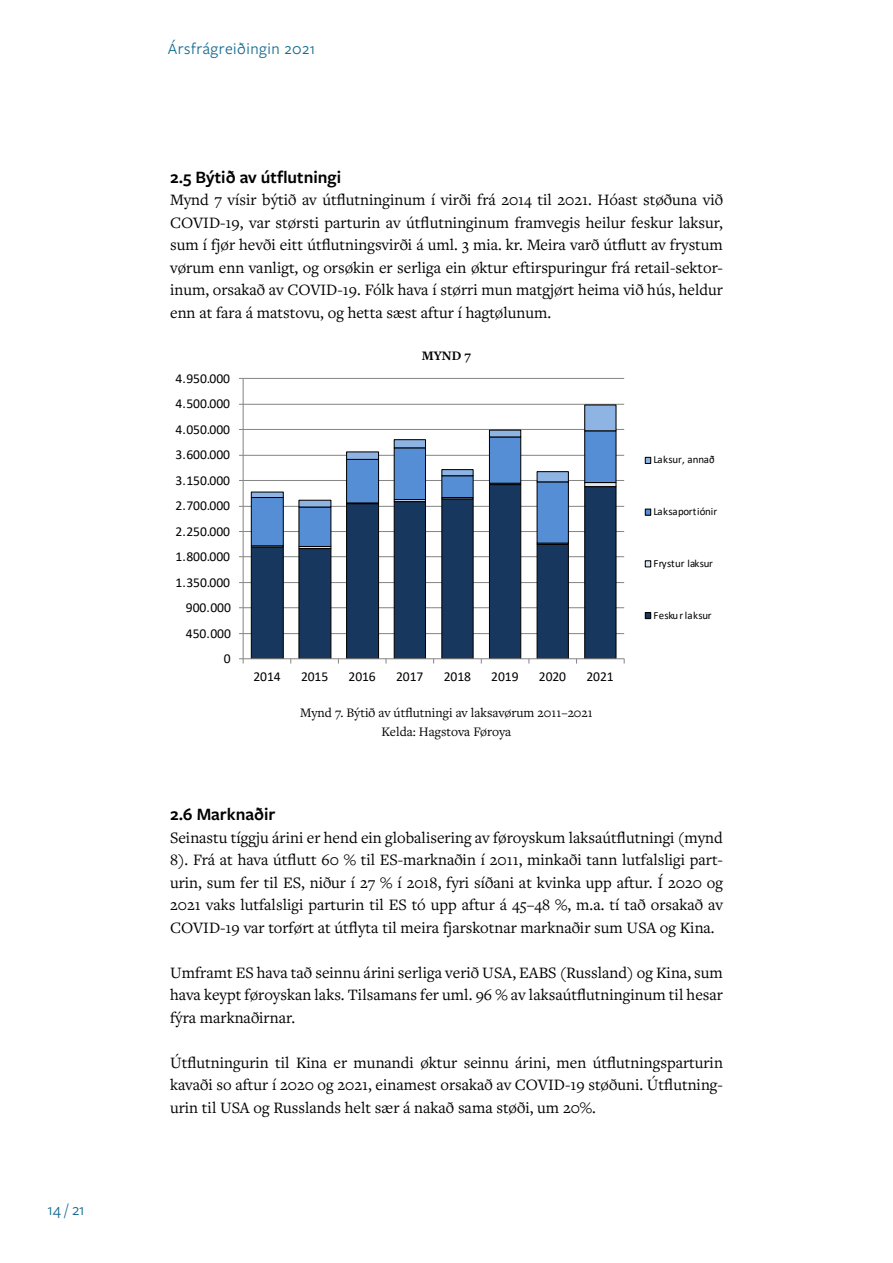
<style>
.page{position:relative;width:893px;height:1263px;background:#fff}
.page>*{position:absolute;margin:0;border:0;box-sizing:border-box;transform-origin:0 0}
.t1{font:600 18px "Freight Sans Pro";color:#000}
.t2{font:16.5px/22.5px "Freight Text Pro";color:#000;text-align:justify}
.t3{font:16.5px "Freight Sans Pro";letter-spacing:.03em;color:#136990}
.t4{font:13.65px "Calibri";letter-spacing:-.005em;color:#000}
.t5{font:13.5px/19.5px "Freight Text Pro";color:#000;text-align:center}
.t6{font:700 13.5px "Freight Text Pro";color:#000}
.t7{font:10.95px "Calibri";color:#000}
.t8{font:10.95px "Calibri";letter-spacing:.02em;color:#000}
</style>
<div class="page">
<svg style="left:239px;top:377px;width:413px;height:287px"></svg>
<p class="t3" style="left:47px;top:1198px;width:39px">14 / 21</p>
<p class="t3" style="left:168px;top:38px;width:149px">Ársfrágreiðingin 2021</p>
<p class="t1" style="left:170px;top:165px;width:172px">2.5 Býtið av útflutningi</p>
<p class="t2" style="left:170px;top:188px;width:554px">Mynd 7 vísir býtið av útflutninginum í virði frá 2014 til 2021. Hóast støðuna við COVID-19, var størsti parturin av útflutninginum framvegis heilur feskur laksur, sum í fjør hevði eitt útflutningsvirði á uml. 3 mia. kr. Meira varð útflutt av frystum vørum enn vanligt, og orsøkin er serliga ein øktur eftirspuringur frá retail-sektor&shy;inum, orsakað av COVID-19. Fólk hava í størri mun matgjørt heima við hús, heldur enn at fara á matstovu, og hetta sæst aftur í hagtølunum.</p>
<p class="t6" style="left:422px;top:346px;width:51px">MYND 7</p>
<p class="t4" style="left:176px;top:369px;width:56px">4.950.000</p>
<p class="t4" style="left:176px;top:394px;width:56px">4.500.000</p>
<p class="t4" style="left:176px;top:419px;width:56px">4.050.000</p>
<p class="t4" style="left:176px;top:445px;width:56px">3.600.000</p>
<p class="t4" style="left:176px;top:471px;width:56px">3.150.000</p>
<p class="t4" style="left:176px;top:496px;width:56px">2.700.000</p>
<p class="t4" style="left:176px;top:522px;width:56px">2.250.000</p>
<p class="t4" style="left:176px;top:547px;width:56px">1.800.000</p>
<p class="t4" style="left:176px;top:573px;width:56px">1.350.000</p>
<p class="t4" style="left:186px;top:598px;width:46px">900.000</p>
<p class="t4" style="left:186px;top:624px;width:46px">450.000</p>
<p class="t4" style="left:224px;top:649px;width:8px">0</p>
<p class="t4" style="left:253px;top:667px;width:29px">2014</p>
<p class="t4" style="left:301px;top:667px;width:29px">2015</p>
<p class="t4" style="left:349px;top:667px;width:29px">2016</p>
<p class="t4" style="left:396px;top:667px;width:29px">2017</p>
<p class="t4" style="left:444px;top:667px;width:29px">2018</p>
<p class="t4" style="left:491px;top:667px;width:29px">2019</p>
<p class="t4" style="left:539px;top:667px;width:29px">2020</p>
<p class="t4" style="left:586px;top:667px;width:29px">2021</p>
<p class="t5" style="left:300px;top:702px;width:294px">Mynd 7. Býtið av útflutningi av laksavørum 2011–2021<br>Kelda: Hagstova Føroya</p>
<p class="t7" style="left:653px;top:452px;width:63px">Laksur, annað</p>
<p class="t8" style="left:653px;top:504px;width:65px">Laksaportiónir</p>
<p class="t7" style="left:653px;top:556px;width:61px">Frystur laksur</p>
<p class="t7" style="left:653px;top:607px;width:60px">Feskur laksur</p>
<p class="t1" style="left:170px;top:802px;width:107px">2.6 Marknaðir</p>
<p class="t2" style="left:170px;top:825px;width:554px">Seinastu tíggju árini er hend ein globalisering av føroyskum laksaútflutningi (mynd 8). Frá at hava útflutt 60 % til ES-marknaðin í 2011, minkaði tann lutfalsligi part&shy;urin, sum fer til ES, niður í 27 % í 2018, fyri síðani at kvinka upp aftur. Í 2020 og 2021 vaks lutfalsligi parturin til ES tó upp aftur á 45–48 %, m.a. tí tað orsakað av COVID-19 var torført at útflyta til meira fjarskotnar marknaðir sum USA og Kina.</p>
<p class="t2" style="left:170px;top:960px;width:554px">Umframt ES hava tað seinnu árini serliga verið USA, EABS (Russland) og Kina, sum hava keypt føroyskan laks. Tilsamans fer uml. 96 % av laksaútflutninginum til hesar fýra marknaðirnar.</p>
<p class="t2" style="left:170px;top:1051px;width:554px">Útflutningurin til Kina er munandi øktur seinnu árini, men útflutningsparturin kavaði so aftur í 2020 og 2021, einamest orsakað av COVID-19 støðuni. Útflutning&shy;urin til USA og Russlands helt sær á nakað sama støði, um 20%.</p>
</div>
